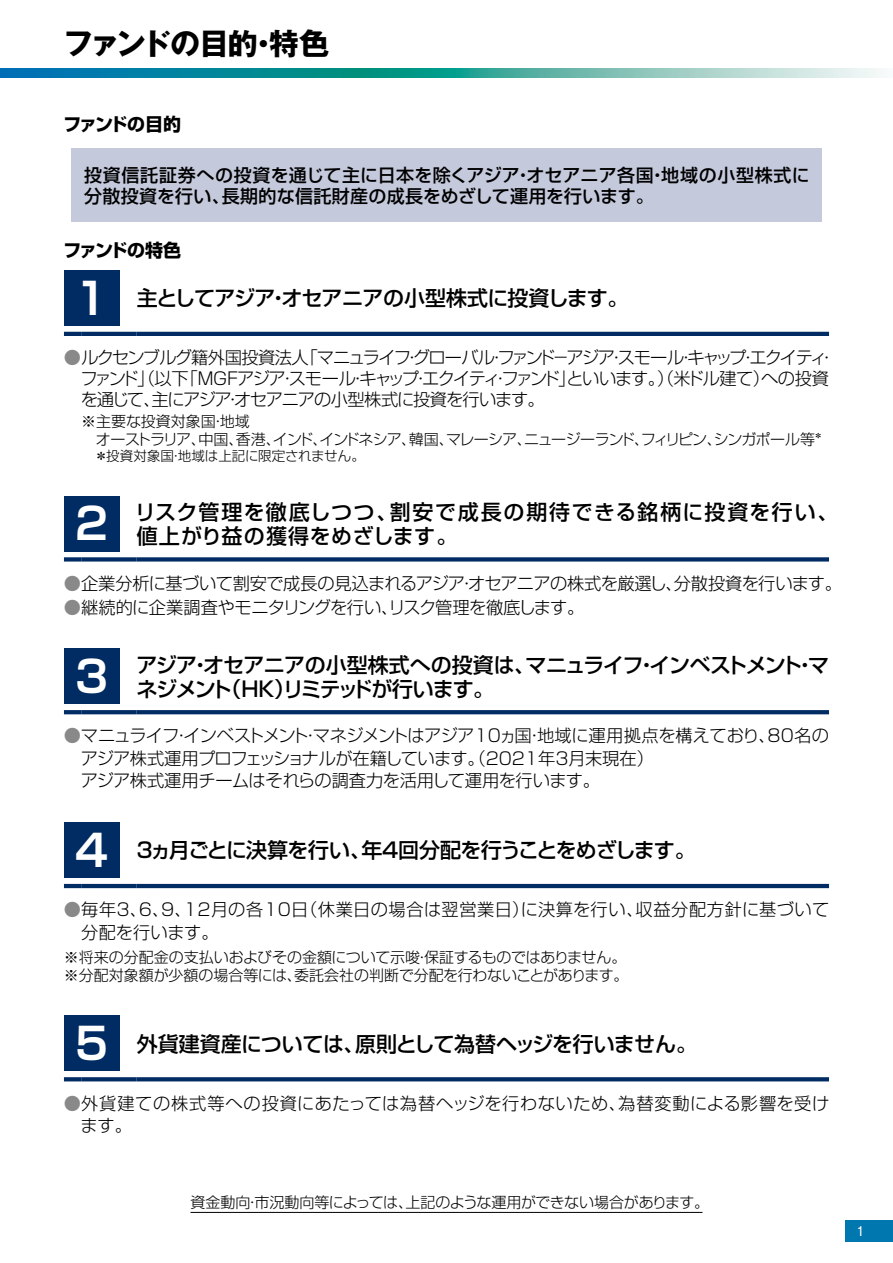
<style>
.page{position:relative;width:893px;height:1263px;background:#fff}
.page>*{position:absolute;margin:0;border:0;box-sizing:border-box;transform-origin:0 0}
.t1{font:700 43.5px "Shin Go Pr 5 De";color:#fff}
.t2{font:700 30px "Gothic MB101 Pr 5";letter-spacing:-.045em;color:#000}
.t3{font:500 21px/24px "Shin Go Pr 5";letter-spacing:-.045em;color:#000}
.t4{font:500 21px "Shin Go Pr 5";letter-spacing:-.025em;color:#000}
.t5{font:500 21px/24px "Shin Go Pr 5";letter-spacing:.06em;color:#000}
.t6{font:500 21px "Shin Go Pr 5";letter-spacing:-.065em;color:#000}
.t7{font:500 18px/21px "Shin Go Pr 5";letter-spacing:.02em;color:#000}
.t8{font:700 18px "Shin Go Pr 5";letter-spacing:-.065em;color:#000}
.t9{font:300 17.25px/22.5px "Shin Go Pr 5";letter-spacing:-.03em;color:#000}
.t10{font:300 17.25px/21px "Shin Go Pr 5";letter-spacing:-.075em;color:#000}
.t11{font:300 17.25px/22.5px "Shin Go Pr 5";letter-spacing:.025em;color:#000}
.t12{font:300 17.25px/22.5px "Shin Go Pr 5";letter-spacing:.03em;color:#000}
.t13{font:300 15px/18px "Shin Go Pr 5";letter-spacing:-.02em;color:#000}
.t14{font:300 15px/18px "Shin Go Pr 5";letter-spacing:-.065em;color:#000}
.t15{font:300 13.5px "Shin Go Pr 5";color:#000}
.t16{font:500 13.5px "Gothic BBB Pr 5";color:#fff}
.s1{font-family:"Shin Go Pr 5 De";font-weight:700;font-size:43.5px;color:#fff}
.s2{color:#898989}
</style>
<div class="page">
<div style="left:845px;top:1220px;width:48px;height:22px;background:#0077ae"></div>
<svg style="left:0;top:69px;width:881px;height:8px;background:#47a7ac"></svg>
<div style="left:71px;top:149px;width:750px;height:73px;background:#c5c9dc"></div>
<hr style="left:64px;top:332px;width:17px;height:4px;background:#002c63">
<hr style="left:81px;top:332px;width:56px;height:4px;background:#002c63">
<hr style="left:137px;top:332px;width:692px;height:4px;background:#002c63">
<div style="left:64px;top:270px;width:55px;height:56px;background:#002c63"></div>
<svg style="left:64px;top:557px;width:17px;height:4px"></svg>
<svg style="left:81px;top:557px;width:56px;height:4px"></svg>
<svg style="left:137px;top:557px;width:692px;height:4px;background:#133c6e"></svg>
<div style="left:64px;top:496px;width:55px;height:55px;background:#002c63"></div>
<svg style="left:64px;top:710px;width:17px;height:4px"></svg>
<svg style="left:81px;top:710px;width:56px;height:4px"></svg>
<svg style="left:137px;top:710px;width:692px;height:4px;background:#063166"></svg>
<div style="left:64px;top:649px;width:55px;height:55px;background:#002c63"></div>
<hr style="left:64px;top:884px;width:17px;height:4px;background:#002c63">
<hr style="left:81px;top:884px;width:56px;height:4px;background:#002c63">
<hr style="left:137px;top:884px;width:692px;height:4px;background:#002c63">
<div style="left:64px;top:822px;width:55px;height:56px;background:#002c63"></div>
<svg style="left:64px;top:1077px;width:17px;height:4px"></svg>
<svg style="left:81px;top:1077px;width:56px;height:4px"></svg>
<svg style="left:137px;top:1077px;width:692px;height:4px;background:#0c366a"></svg>
<div style="left:64px;top:1016px;width:55px;height:55px;background:#002c63"></div>
<hr style="left:190px;top:1212px;width:512px;height:1px;background:#000">
<h2 class="t2" style="left:63px;top:18px;width:267px">ファンドの目的・特色</h2>
<p class="t8" style="left:63px;top:110px;width:119px">ファンドの目的</p>
<p class="t7" style="left:84px;top:163px;width:727px">投資信託証券への投資を通じて主に日本を除くアジア・オセアニア各国・地域の小型株式に分散投資を行い、長期的な信託財産の成長をめざして運用を行います。</p>
<p class="t8" style="left:63px;top:236px;width:119px">ファンドの特色</p>
<p class="t4" style="left:75px;top:281px;width:555px"><span class="s1">1</span> 主としてアジア・オセアニアの小型株式に投資します。</p>
<p class="t10" style="left:80px;top:345px;width:756px;text-indent:-16px"><span class="s2">●</span>ルクセンブルグ籍外国投資法人「マニュライフ・グローバル・ファンド−アジア・スモール・キャップ・エクイティ・ファンド」（以下「MGFアジア・スモール・キャップ・エクイティ・ファンド」といいます。）（米ドル建て）への投資を通じて、主にアジア・オセアニアの小型株式に投資を行います。</p>
<p class="t14" style="left:96px;top:410px;width:728px;text-indent:-15px">※主要な投資対象国・地域<br>オーストラリア、中国、香港、インド、インドネシア、韓国、マレーシア、ニュージーランド、フィリピン、シンガポール等<sup>＊</sup></p>
<p class="t15" style="left:94px;top:445px;width:272px">＊投資対象国・地域は上記に限定されません。</p>
<h1 class="t1" style="left:75px;top:488px;width:35px">2</h1>
<p class="t5" style="left:135px;top:498px;width:705px">リスク管理を徹底しつつ、割安で成長の期待できる銘柄に投資を行い、値上がり益の獲得をめざします。</p>
<p class="t9" style="left:64px;top:570px;width:779px"><span class="s2">●</span>企業分析に基づいて割安で成長の見込まれるアジア・オセアニアの株式を厳選し、分散投資を行います。</p>
<p class="t9" style="left:64px;top:594px;width:522px"><span class="s2">●</span>継続的に企業調査やモニタリングを行い、リスク管理を徹底します。</p>
<h1 class="t1" style="left:75px;top:641px;width:35px">3</h1>
<p class="t3" style="left:136px;top:651px;width:694px">アジア・オセアニアの小型株式への投資は、マニュライフ・インベストメント・マネジメント（HK）リミテッドが行います。</p>
<p class="t9" style="left:81px;top:723px;width:750px;text-indent:-17px"><span class="s2">●</span>マニュライフ・インベストメント・マネジメントはアジア10ヵ国・地域に運用拠点を構えており、80名のアジア株式運用プロフェッショナルが在籍しています。（2021年3月末現在）<br>アジア株式運用チームはそれらの調査力を活用して運用を行います。</p>
<p class="t6" style="left:75px;top:833px;width:622px"><span class="s1">4</span> ３ヵ月ごとに決算を行い、年４回分配を行うことをめざします。</p>
<p class="t11" style="left:81px;top:897px;width:750px;text-indent:-17px"><span class="s2">●</span>毎年３、６、９、12月の各10日（休業日の場合は翌営業日）に決算を行い、収益分配方針に基づいて分配を行います。</p>
<p class="t13" style="left:64px;top:947px;width:566px">※将来の分配金の支払いおよびその金額について示唆・保証するものではありません。※分配対象額が少額の場合等には、委託会社の判断で分配を行わないことがあります。</p>
<p class="t4" style="left:75px;top:1026px;width:623px"><span class="s1">5</span> 外貨建資産については、原則として為替ヘッジを行いません。</p>
<p class="t12" style="left:81px;top:1090px;width:750px;text-indent:-17px"><span class="s2">●</span>外貨建ての株式等への投資にあたっては為替ヘッジを行わないため、為替変動による影響を受けます。</p>
<p class="t13" style="left:190px;top:1192px;width:520px">資金動向・市況動向等によっては、上記のような運用ができない場合があります。</p>
<p class="t16" style="left:856px;top:1220px;width:10px">1</p>
</div>
